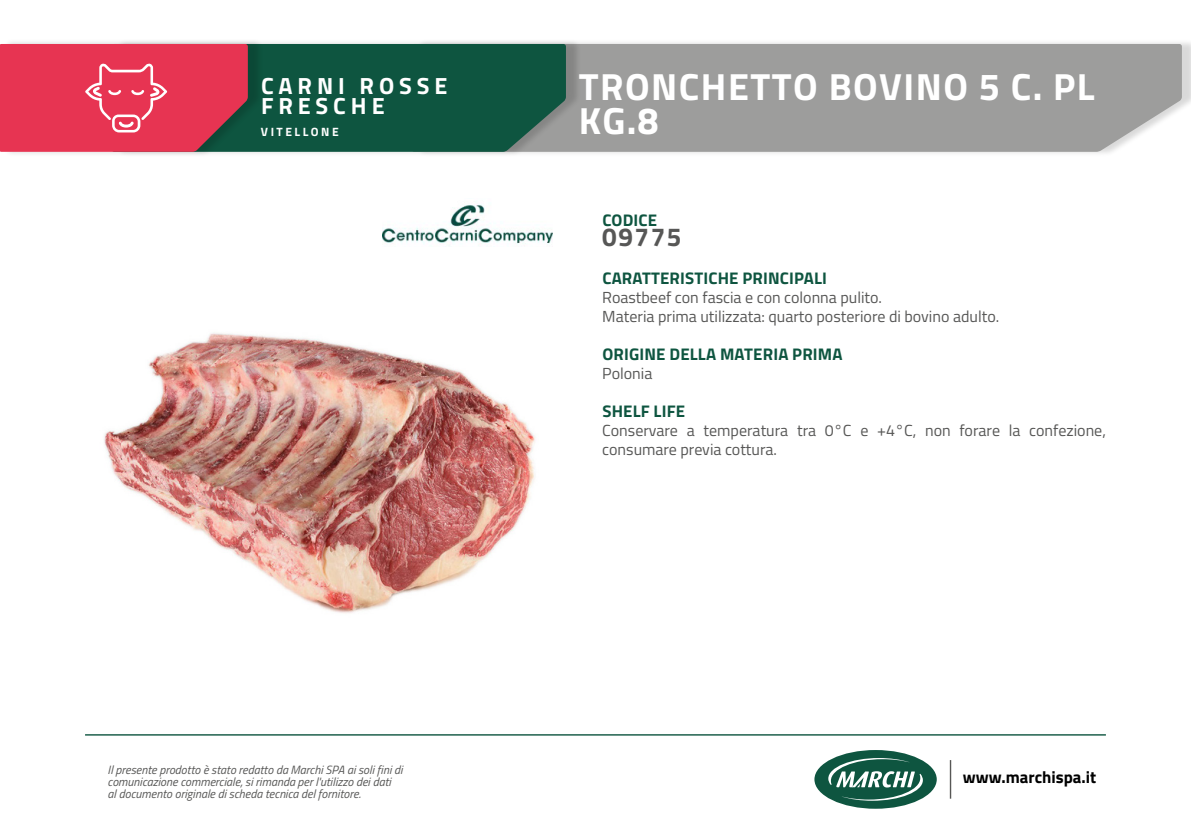
<style>
.page{position:relative;width:1191px;height:840px;background:#fff}
.page>*{position:absolute;margin:0;border:0;box-sizing:border-box;transform-origin:0 0}
.t1{font:700 37.8px/34.2px "Titillium Web";letter-spacing:.04em;color:#fff}
.t2{font:700 26px "Titillium Web";letter-spacing:.06em;color:#575756}
.t3{font:700 23.4px "Titillium Web";letter-spacing:.21em;color:#fff}
.t4{font:700 16.8px "Titillium Web";letter-spacing:.01em;color:#0e5540}
.t5{font:700 16.8px "Titillium Web";color:#000}
.t6{font:16px/19px "Titillium Web";color:#575756}
.t7{font:italic 12px/12px "Titillium Web";color:#575756}
.t8{font:700 12px "Titillium Web";letter-spacing:.21em;color:#fff}
</style>
<div class="page">
<hr style="left:949px;top:759px;width:2px;height:39px;background:#575756">
<div style="left:814px;top:749px;width:122px;height:59px;background:#0e5540;border-radius:50%"></div>
<svg style="left:828px;top:757px;width:95px;height:43px"></svg>
<hr style="left:85px;top:733px;width:1021px;height:2px;background:#0e5540">
<div style="left:416px;top:39px;width:775px;height:118px;background:#000;opacity:.15"></div>
<div style="left:581px;top:44px;width:600px;height:108px;background:#9d9d9c"></div>
<div style="left:116px;top:39px;width:465px;height:118px;background:#000;opacity:.15"></div>
<div style="left:263px;top:44px;width:303px;height:108px;background:#0e5540"></div>
<div style="left:4px;top:38px;width:259px;height:119px;background:#000;opacity:.15"></div>
<svg style="left:0;top:44px;width:248px;height:108px;background:#dc3c56"></svg>
<img style="left:104px;top:333px;width:431px;height:281px">
<img style="left:382px;top:204px;width:171px;height:42px">
<p class="t3" style="left:261px;top:68px;width:188px">CARNI ROSSE</p>
<p class="t3" style="left:261px;top:88px;width:125px">FRESCHE</p>
<p class="t8" style="left:261px;top:123px;width:79px">VITELLONE</p>
<p class="t3" style="left:302px;top:85px;width:91px">CARNE</p>
<p class="t7" style="left:108px;top:762px;width:296px">Il presente prodotto è stato redatto da Marchi SPA ai soli fini di comunicazione commerciale, si rimanda per l'utilizzo dei dati<br>al documento originale di scheda tecnica del fornitore.</p>
<p class="t1" style="left:578px;top:68px;width:517px">TRONCHETTO BOVINO 5 C. PL<br>KG.8</p>
<p class="t4" style="left:602px;top:207px;width:56px">CODICE</p>
<p class="t2" style="left:602px;top:217px;width:81px">09775</p>
<p class="t4" style="left:602px;top:265px;width:226px">CARATTERISTICHE PRINCIPALI</p>
<p class="t6" style="left:602px;top:287px;width:281px">Roastbeef con fascia e con colonna pulito.</p>
<p class="t6" style="left:602px;top:306px;width:398px">Materia prima utilizzata: quarto posteriore di bovino adulto.</p>
<p class="t4" style="left:602px;top:341px;width:242px">ORIGINE DELLA MATERIA PRIMA</p>
<p class="t6" style="left:602px;top:363px;width:52px">Polonia</p>
<p class="t4" style="left:602px;top:398px;width:84px">SHELF LIFE</p>
<p class="t6" style="left:602px;top:420px;width:505px">Conservare a temperatura tra 0°C e +4°C, non forare la confezione, consumare previa cottura.</p>
<p class="t5" style="left:963px;top:764px;width:135px">www.marchispa.it</p>
</div>
